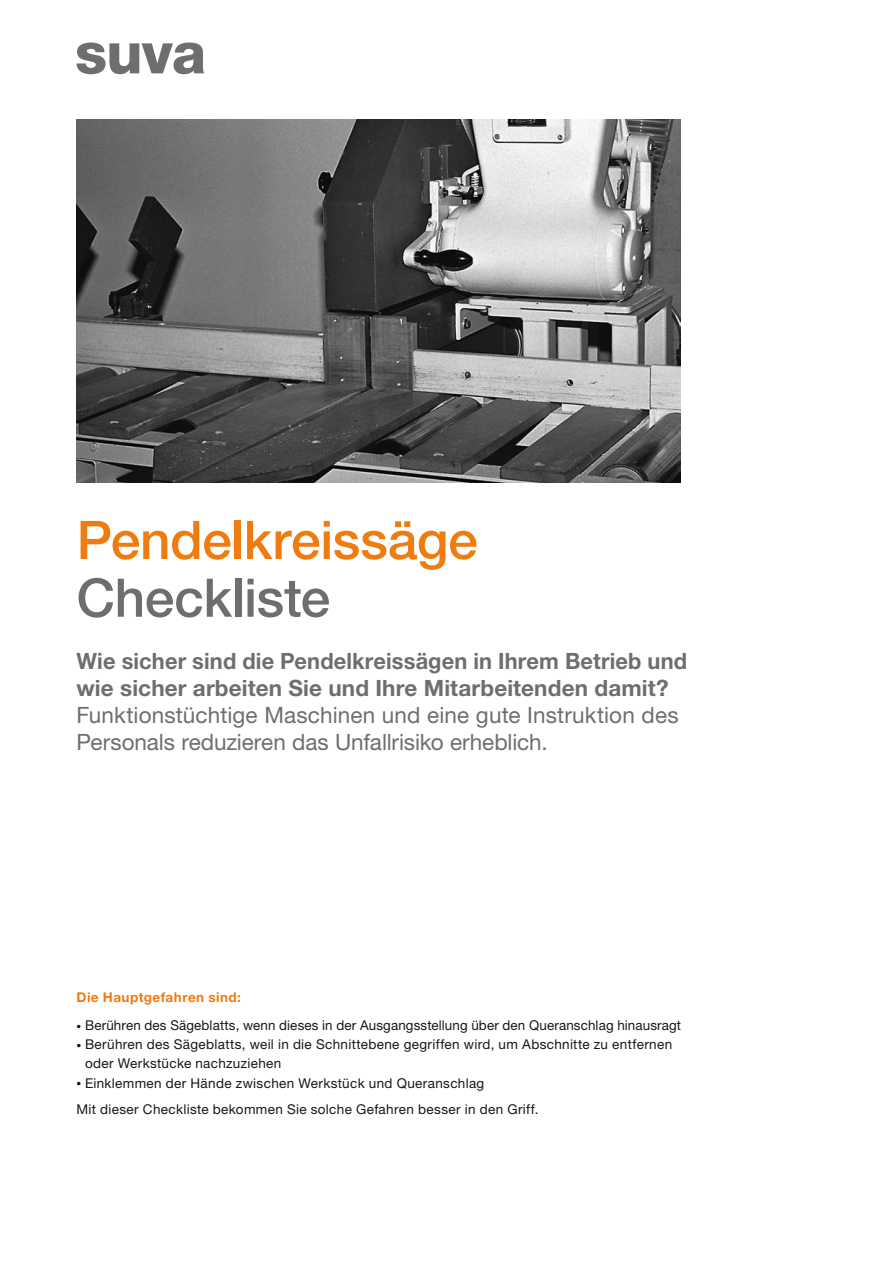
<style>
.page{position:relative;width:893px;height:1263px;background:#fff}
.page>*{position:absolute;margin:0;border:0;box-sizing:border-box;transform-origin:0 0}
.t1{font:500 53.25px "Helvetica Neue LT Std";letter-spacing:-.005em;color:#ef7c11}
.t2{font:500 53.25px "Helvetica Neue LT Std";letter-spacing:-.01em;color:#6e6e6e}
.t3{font:700 22.5px/27px "Helvetica Neue LT Std";letter-spacing:.005em;color:#6e6e6e}
.t4{font:22.5px/27px "Helvetica Neue LT Std";color:#6e6e6e}
.t5{font:13.5px/19.2px "Helvetica Neue LT Std";letter-spacing:.025em;color:#181716}
.t6{font:700 13.5px "Helvetica Neue LT Std";letter-spacing:.035em;color:#ef7c11}
.s1{font-weight:300;font-size:9.75px}
</style>
<div class="page">
<svg style="left:77px;top:43px;width:127px;height:31px"></svg>
<img style="left:77px;top:119px;width:603px;height:364px">
<h1 class="t1" style="left:77px;top:508px;width:403px">Pendelkreissäge</h1>
<h1 class="t2" style="left:77px;top:566px;width:255px">Checkliste</h1>
<h2 class="t3" style="left:77px;top:647px;width:612px">Wie sicher sind die Pendelkreissägen in Ihrem Betrieb und wie sicher arbeiten Sie und Ihre Mitarbeitenden damit?</h2>
<h2 class="t4" style="left:77px;top:701px;width:604px">Funktionstüchtige Maschinen und eine gute Instruktion des<br>Personals reduzieren das Unfallrisiko erheblich.</h2>
<p class="t6" style="left:77px;top:989px;width:166px">Die Hauptgefahren sind:</p>
<p class="t5" style="left:77px;top:1015px;width:606px"><span class="s1">•</span> Berühren des Sägeblatts, wenn dieses in der Ausgangsstellung über den Queranschlag hinausragt</p>
<p class="t5" style="left:85px;top:1035px;width:589px;text-indent:-9px"><span class="s1">•</span> Berühren des Sägeblatts, weil in die Schnittebene gegriffen wird, um Abschnitte zu entfernen oder Werkstücke nachzuziehen</p>
<p class="t5" style="left:77px;top:1069px;width:463px;line-height:26.5px"><span class="s1">•</span> Einklemmen der Hände zwischen Werkstück und Queranschlag<br>Mit dieser Checkliste bekommen Sie solche Gefahren besser in den Griff.</p>
</div>
